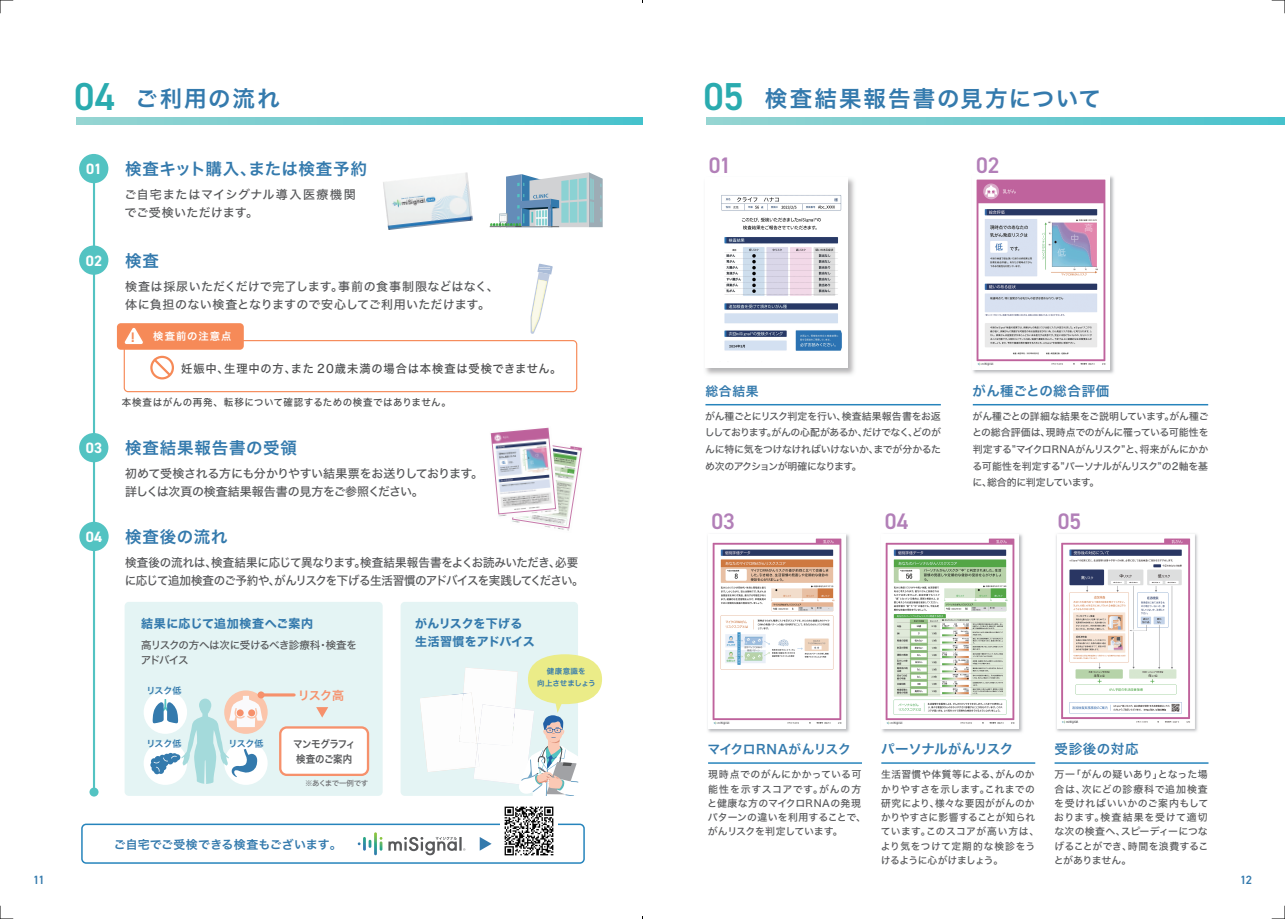
<style>
.page{position:relative;width:1285px;height:919px;background:#fff}
.page>*{position:absolute;margin:0;border:0;box-sizing:border-box;transform-origin:0 0}
.t1{font:22.5px "Hiragino Sans W6";letter-spacing:.085em;color:#347aad}
.t2{font:600 22.5px "DIN2014";letter-spacing:-.005em;color:#b27fb8}
.t3{font:16.5px "Hiragino Sans W6";letter-spacing:.05em;color:#347aad}
.t4{font:16.5px "Hiragino Sans W6";letter-spacing:.03em;color:#347aad}
.t5{font:700 15px "DIN2014";letter-spacing:.01em;color:#fff}
.t6{font:700 13.8px "DIN2014";color:#f68a58}
.t7{font:13.5px "Hiragino Sans W6";letter-spacing:.02em;color:#347aad}
.t8{font:13.5px "Hiragino Sans W6";letter-spacing:-.025em;color:#347aad}
.t9{font:12.75px "Hiragino Sans W6";letter-spacing:-.025em;color:#347aad}
.t10{font:12.75px "Hiragino Sans W6";letter-spacing:.02em;color:#347aad}
.t11{font:12px/18px "Hiragino Sans W5";letter-spacing:-.04em;color:#57585a;scale:.96 1}
.t12{font:12px/18px "Hiragino Sans W5";letter-spacing:.015em;color:#57585a}
.t13{font:12px/18px "Hiragino Sans W5";letter-spacing:-.03em;color:#57585a}
.t14{font:12px/18px "Hiragino Sans W5";letter-spacing:.05em;color:#57585a}
.t15{font:12px/18px "Hiragino Sans W7";letter-spacing:-.01em;color:#347aad}
.t16{font:12px "Hiragino Sans W7";letter-spacing:.035em;color:#347aad}
.t17{font:600 12px "DIN2014";color:#347aad}
.t18{font:12px "Hiragino Sans W6";color:#f6916c}
.t19{font:11.85px "Hiragino Sans W6";letter-spacing:.01em;color:#347aad}
.t20{font:11.7px "Hiragino Sans W5";letter-spacing:.075em;color:#4b4c4d;scale:.96 1}
.t21{font:10.5px/15px "Hiragino Sans W5";letter-spacing:-.055em;color:#57585a}
.t22{font:10.5px/15px "Hiragino Sans W6";letter-spacing:-.04em;color:#57585a;text-align:center;scale:.9 1}
.t23{font:10.35px "Hiragino Sans W6";letter-spacing:.1em;color:#fff}
.t24{font:9.9px/16.5px "Hiragino Sans W5";letter-spacing:.005em;color:#57585a;text-align:justify}
.t25{font:9.9px/14.2px "Hiragino Sans W5";letter-spacing:.025em;color:#57585a}
.t26{font:9.9px/14.2px "Hiragino Sans W5";letter-spacing:.03em;color:#57585a}
.t27{font:9.9px "Hiragino Sans W5";letter-spacing:.045em;color:#4b4c4d;scale:.96 1}
.t28{font:9px "Hiragino Sans W6";letter-spacing:-.035em;color:#347aad}
.t29{font:7.5px/12px "Hiragino Sans W6";letter-spacing:.01em;color:#347aad;text-align:center}
.t30{font:7.5px "Hiragino Sans W5";letter-spacing:-.065em;color:#6c6d70}
.s1{font-family:"DIN2014";font-weight:600;font-size:39px;color:#2aabaf}
</style>
<div class="page">
<div style="left:125px;top:602px;width:257px;height:193px;background:#e4f4f4;border-radius:4px"></div>
<div style="left:400px;top:602px;width:178px;height:193px;background:#e4f4f4;border-radius:4px"></div>
<svg style="left:0;top:905px;width:13px;height:14px"></svg>
<svg style="left:1271px;top:905px;width:14px;height:14px"></svg>
<svg style="left:0;top:0;width:13px;height:13px"></svg>
<svg style="left:1271px;top:0;width:14px;height:13px"></svg>
<div style="left:124px;top:340px;width:453px;height:52px;border:1px solid #f68a58;border-radius:4px"></div>
<div style="left:117px;top:323px;width:127px;height:27px;background:#f68a58;border-radius:4px"></div>
<svg style="left:124px;top:327px;width:19px;height:18px"></svg>
<div style="left:150px;top:356px;width:24px;height:23px;border:2px solid #f68a58;border-radius:50%"></div>
<svg style="left:151px;top:356px;width:22px;height:22px"></svg>
<hr style="left:93px;top:157px;width:2px;height:634px;background:#53c3c2">
<div style="left:79px;top:154px;width:29px;height:29px;background:#53c3c2;border-radius:50%"></div>
<div style="left:79px;top:245px;width:29px;height:30px;background:#53c3c2;border-radius:50%"></div>
<div style="left:79px;top:433px;width:29px;height:29px;background:#53c3c2;border-radius:50%"></div>
<div style="left:79px;top:521px;width:30px;height:30px;background:#53c3c2;border-radius:50%"></div>
<div style="left:89px;top:787px;width:9px;height:9px;background:#53c3c2;border-radius:50%"></div>
<svg style="left:316px;top:707px;width:12px;height:10px"></svg>
<div style="left:224px;top:741px;width:43px;height:43px;background:#fff;border-radius:50%"></div>
<div style="left:224px;top:690px;width:43px;height:43px;background:#fbc5ab;border-radius:50%"></div>
<div style="left:144px;top:690px;width:43px;height:43px;background:#fff;border-radius:50%"></div>
<div style="left:144px;top:741px;width:43px;height:43px;background:#fff;border-radius:50%"></div>
<hr style="left:261px;top:693px;width:33px;height:3px;background:#f6916c">
<div style="left:257px;top:691px;width:7px;height:7px;background:#f6916c;border-radius:50%"></div>
<div style="left:280px;top:727px;width:88px;height:47px;background:#fff;border-radius:7px"></div>
<div style="left:279px;top:726px;width:90px;height:50px;border:2px solid #f6916c;border-radius:7px"></div>
<img style="left:705px;top:178px;width:150px;height:197px">
<img style="left:705px;top:178px;width:142px;height:190px">
<hr style="left:705px;top:404px;width:235px;height:1px;background:#2684bc">
<img style="left:973px;top:176px;width:141px;height:198px">
<img style="left:973px;top:176px;width:136px;height:194px">
<hr style="left:972px;top:404px;width:235px;height:1px;background:#2684bc">
<img style="left:707px;top:534px;width:143px;height:199px">
<img style="left:708px;top:534px;width:137px;height:194px">
<img style="left:882px;top:534px;width:141px;height:199px">
<img style="left:882px;top:534px;width:136px;height:194px">
<img style="left:1056px;top:533px;width:142px;height:199px">
<img style="left:1056px;top:534px;width:137px;height:194px">
<hr style="left:708px;top:762px;width:153px;height:1px;background:#2684bc">
<hr style="left:881px;top:762px;width:154px;height:1px;background:#2684bc">
<hr style="left:1054px;top:762px;width:154px;height:1px;background:#2684bc">
<svg style="left:706px;top:118px;width:578px;height:7px;background:#6fcbcf"></svg>
<svg style="left:77px;top:118px;width:565px;height:7px;background:#6fcbcf"></svg>
<svg style="left:150px;top:695px;width:113px;height:88px"></svg>
<img style="left:463px;top:668px;width:54px;height:40px">
<img style="left:420px;top:694px;width:53px;height:78px">
<img style="left:459px;top:692px;width:18px;height:51px">
<img style="left:473px;top:708px;width:45px;height:76px">
<img style="left:478px;top:704px;width:36px;height:41px">
<img style="left:475px;top:747px;width:4px;height:20px">
<div style="left:528px;top:654px;width:74px;height:50px;background:#ebec88;border-radius:50%"></div>
<svg style="left:530px;top:263px;width:22px;height:71px"></svg>
<svg style="left:518px;top:699px;width:63px;height:96px"></svg>
<img style="left:512px;top:446px;width:70px;height:85px">
<img style="left:490px;top:427px;width:68px;height:92px">
<svg style="left:479px;top:837px;width:12px;height:13px"></svg>
<div style="left:81px;top:823px;width:503px;height:40px;border:2px solid #2684bc;border-radius:4px"></div>
<svg style="left:489px;top:172px;width:113px;height:55px"></svg>
<img style="left:500px;top:806px;width:57px;height:50px">
<img style="left:383px;top:172px;width:90px;height:58px">
<svg style="left:374px;top:832px;width:3px;height:23px"></svg>
<svg style="left:368px;top:839px;width:3px;height:8px"></svg>
<svg style="left:363px;top:836px;width:3px;height:14px"></svg>
<svg style="left:379px;top:837px;width:3px;height:13px"></svg>
<svg style="left:388px;top:837px;width:77px;height:18px"></svg>
<h1 class="t1" style="left:74px;top:79px;width:207px"><span class="s1">04</span> ご利用の流れ</h1>
<h1 class="t1" style="left:703px;top:79px;width:398px"><span class="s1">05</span> 検査結果報告書の見方について</h1>
<h3 class="t5" style="left:86px;top:159px;width:17px">01</h3>
<h2 class="t4" style="left:125px;top:154px;width:243px">検査キット購入、または検査予約</h2>
<p class="t14" style="left:124px;top:185px;width:233px">ご自宅またはマイシグナル導入医療機関でご受検いただけます。</p>
<h1 class="t2" style="left:708px;top:151px;width:24px">01</h1>
<h1 class="t2" style="left:976px;top:151px;width:25px">02</h1>
<h3 class="t5" style="left:86px;top:250px;width:18px">02</h3>
<h2 class="t3" style="left:125px;top:245px;width:35px">検査</h2>
<p class="t12" style="left:125px;top:276px;width:375px">検査は採尿いただくだけで完了します。事前の食事制限などはなく、体に負担のない検査となりますので安心してご利用いただけます。</p>
<h3 class="t6" style="left:131px;top:328px;width:5px">!</h3>
<p class="t23" style="left:153px;top:327px;width:80px">検査前の注意点</p>
<p class="t20" style="left:181px;top:358px;width:397px">妊娠中、生理中の方、また 20歳未満の場合は本検査は受検できません。</p>
<p class="t27" style="left:122px;top:394px;width:344px">本検査はがんの再発、転移について確認するための検査ではありません。</p>
<p class="t10" style="left:705px;top:379px;width:55px">総合結果</p>
<h3 class="t7" style="left:972px;top:378px;width:138px">がん種ごとの総合評価</h3>
<h3 class="t5" style="left:86px;top:438px;width:18px">03</h3>
<h3 class="t5" style="left:86px;top:526px;width:18px">04</h3>
<h2 class="t3" style="left:125px;top:433px;width:173px">検査結果報告書の受領</h2>
<p class="t13" style="left:125px;top:463px;width:359px">初めて受検される方にも分かりやすい結果票をお送りしております。詳しくは次頁の検査結果報告書の見方をご参照ください。</p>
<h2 class="t3" style="left:125px;top:522px;width:104px">検査後の流れ</h2>
<p class="t11" style="left:125px;top:552px;width:479px">検査後の流れは、検査結果に応じて異なります。検査結果報告書をよくお読みいただき、必要に応じて追加検査のご予約や、がんリスクを下げる生活習慣のアドバイスを実践してください。</p>
<p class="t24" style="left:704px;top:407px;width:238px">がん種ごとにリスク判定を行い、検査結果報告書をお返ししております。がんの心配があるか、だけでなく、どのがんに特に気をつけなければいけないか、までが分かるため次のアクションが明確になります。</p>
<p class="t24" style="left:971px;top:407px;width:238px">がん種ごとの詳細な結果をご説明しています。がん種ごとの総合評価は、現時点でのがんに罹っている可能性を判定する”マイクロRNAがんリスク”と、将来がんにかかる可能性を判定する”パーソナルがんリスク”の2軸を基に、総合的に判定しています。</p>
<h1 class="t2" style="left:711px;top:506px;width:25px">03</h1>
<h1 class="t2" style="left:884px;top:506px;width:25px">04</h1>
<h1 class="t2" style="left:1057px;top:506px;width:25px">05</h1>
<p class="t16" style="left:141px;top:614px;width:173px">結果に応じて追加検査へご案内</p>
<p class="t15" style="left:415px;top:615px;width:121px">がんリスクを下げる生活習慣をアドバイス</p>
<p class="t28" style="left:146px;top:682px;width:36px">リスク低</p>
<p class="t18" style="left:298px;top:684px;width:48px">リスク高</p>
<p class="t28" style="left:146px;top:735px;width:36px">リスク低</p>
<p class="t28" style="left:228px;top:735px;width:36px">リスク低</p>
<p class="t21" style="left:141px;top:637px;width:217px">高リスクの方へは次に受けるべき診療科・検査をアドバイス</p>
<p class="t29" style="left:537px;top:665px;width:60px">健康意識を<br>向上させましょう</p>
<p class="t22" style="left:293px;top:735px;width:71px">マンモグラフィ検査のご案内</p>
<p class="t9" style="left:707px;top:737px;width:145px">マイクロRNAがんリスク</p>
<h3 class="t8" style="left:881px;top:736px;width:134px">パーソナルがんリスク</h3>
<h3 class="t7" style="left:1054px;top:736px;width:85px">受診後の対応</h3>
<p class="t30" style="left:305px;top:776px;width:65px">※あくまで一例です</p>
<p class="t19" style="left:114px;top:833px;width:229px">ご自宅でご受検できる検査もございます。</p>
<p class="t26" style="left:707px;top:766px;width:160px">現時点でのがんにかかっている可能性を示すスコアです。がんの方と健康な方のマイクロRNAの発現パターンの違いを利用することで、がんリスクを判定しています。</p>
<p class="t25" style="left:880px;top:766px;width:160px">生活習慣や体質等による、がんのかかりやすさを示します。これまでの研究により、様々な要因ががんのかかりやすさに影響することが知られています。このスコアが高い方は、より気をつけて定期的な検診をうけるように心がけましょう。</p>
<p class="t24" style="left:1053px;top:766px;width:156px;line-height:14.2px">万一「がんの疑いあり」となった場合は、次にどの診療科で追加検査を受ければいいかのご案内もしております。検査結果を受けて適切な次の検査へ、スピーディーにつなげることができ、時間を浪費することがありません。</p>
<p class="t17" style="left:33px;top:872px;width:13px">11</p>
<p class="t17" style="left:1239px;top:872px;width:13px">12</p>
</div>
